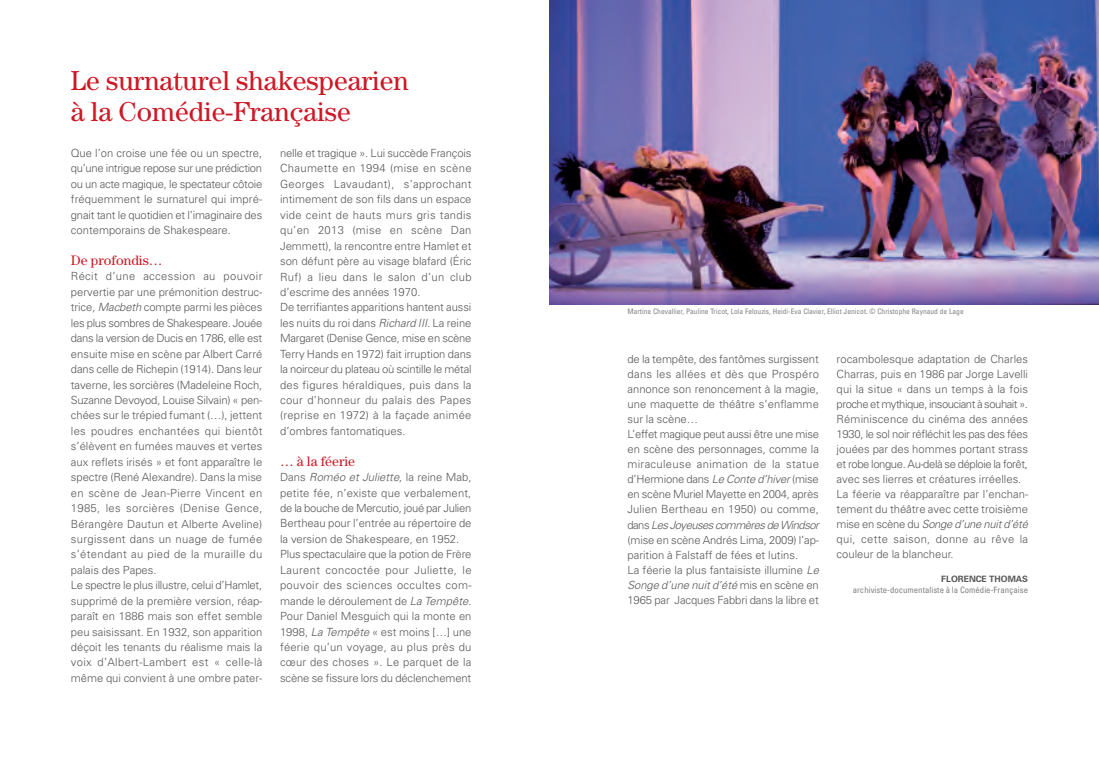
<style>
.page{position:relative;width:1099px;height:762px;background:#fff}
.page>*{position:absolute;margin:0;border:0;box-sizing:border-box;transform-origin:0 0}
.t1{font:27.5px/31.2px "Century Std";color:#cd1825}
.t2{font:13.75px "Century Std";color:#cd1825}
.t3{font:300 11.25px/15.4px "Univers";color:#57585a}
.t4{font:condensed 8.75px "Univers";color:#808285}
.t5{font:700 8.75px "Univers";color:#57585a}
.t6{font:condensed 7.5px "Univers";color:#808285}
.s1{font-style:italic}
</style>
<div class="page">
<img style="left:549px;top:0;width:549px;height:305px">
<h1 class="t1" style="left:71px;top:67px;width:339px">Le surnaturel shakespearien à la Comédie-Française</h1>
<p class="t3" style="left:71px;top:146px;width:193px;text-align:justify">Que l’on croise une fée ou un spectre, qu’une intrigue repose sur une prédiction ou un acte magique, le spectateur côtoie fréquemment le surnaturel qui impré&shy;gnait tant le quotidien et l’imaginaire des contemporains de Shakespeare.</p>
<p class="t2" style="left:71px;top:256px;width:93px">De profondis…</p>
<p class="t3" style="left:71px;top:270px;width:193px">Récit d’une accession au pouvoir pervertie par une prémonition destruc&shy;trice, <span class="s1">Macbeth</span> compte parmi les pièces les plus sombres de Shakespeare. Jouée dans la version de Ducis en 1786, elle est ensuite mise en scène par Albert Carré dans celle de Richepin (1914). Dans leur taverne, les sorcières (Madeleine Roch, Suzanne Devoyod, Louise Silvain) « pen&shy;chées sur le trépied fumant (…), jettent les poudres enchantées qui bientôt s’élèvent en fumées mauves et vertes aux reflets irisés » et font apparaître le spectre (René Alexandre). Dans la mise en scène de Jean-Pierre Vincent en 1985, les sorcières (Denise Gence, Bérangère Dautun et Alberte Aveline) surgissent dans un nuage de fumée s’étendant au pied de la muraille du palais des Papes.<br>Le spectre le plus illustre, celui d’Hamlet, supprimé de la première version, réap&shy;paraît en 1886 mais son effet semble peu saisissant. En 1932, son apparition déçoit les tenants du réalisme mais la voix d’Albert-Lambert est « celle-là même qui convient à une ombre pater-</p>
<p class="t3" style="left:280px;top:146px;width:193px">nelle et tragique ». Lui succède François Chaumette en 1994 (mise en scène Georges Lavaudant), s’approchant intimement de son fils dans un espace vide ceint de hauts murs gris tandis qu’en 2013 (mise en scène Dan Jemmett), la rencontre entre Hamlet et son défunt père au visage blafard (Éric Ruf) a lieu dans le salon d’un club d’escrime des années 1970.<br>De terrifiantes apparitions hantent aussi les nuits du roi dans <span class="s1">Richard III</span>. La reine Margaret (Denise Gence, mise en scène Terry Hands en 1972) fait irruption dans la noirceur du plateau où scintille le métal des figures héraldiques, puis dans la cour d’honneur du palais des Papes (reprise en 1972) à la façade animée d’ombres fantomatiques.</p>
<p class="t2" style="left:280px;top:456px;width:76px">… à la féerie</p>
<p class="t3" style="left:280px;top:470px;width:193px">Dans <span class="s1">Roméo et Juliette</span>, la reine Mab, petite fée, n’existe que verbalement, de la bouche de Mercutio, joué par Julien Bertheau pour l’entrée au répertoire de la version de Shakespeare, en 1952.<br>Plus spectaculaire que la potion de Frère Laurent concoctée pour Juliette, le pouvoir des sciences occultes com&shy;mande le déroulement de <span class="s1">La Tempête</span>.<br>Pour Daniel Mesguich qui la monte en 1998, <span class="s1">La Tempête</span> « est moins […] une féerie qu’un voyage, au plus près du cœur des choses ». Le parquet de la scène se fissure lors du déclenchement</p>
<p class="t6" style="left:627px;top:308px;width:338px">Martine Chevallier, Pauline Tricot, Lola Felouzis, Heidi-Eva Clavier, Elliot Jenicot. © Christophe Raynaud de Lage</p>
<p class="t3" style="left:627px;top:352px;width:193px">de la tempête, des fantômes surgissent dans les allées et dès que Prospéro annonce son renoncement à la magie, une maquette de théâtre s’enflamme sur la scène…<br>L’effet magique peut aussi être une mise en scène des personnages, comme la miraculeuse animation de la statue d’Hermione dans <span class="s1">Le Conte d’hiver</span> (mise en scène Muriel Mayette en 2004, après Julien Bertheau en 1950) ou comme, dans <span class="s1">Les Joyeuses commères de Windsor </span>(mise en scène Andrés Lima, 2009) l’ap&shy;parition à Falstaff de fées et lutins.<br>La féerie la plus fantaisiste illumine <span class="s1">Le Songe d’une nuit d’été</span> mis en scène en 1965 par Jacques Fabbri dans la libre et</p>
<p class="t3" style="left:836px;top:352px;width:193px;line-height:15px">rocambolesque adaptation de Charles Charras, puis en 1986 par Jorge Lavelli qui la situe « dans un temps à la fois proche et mythique, insouciant à souhait ».<br>Réminiscence du cinéma des années 1930, le sol noir réfléchit les pas des fées jouées par des hommes portant strass et robe longue. Au-delà se déploie la forêt, avec ses lierres et créatures irréelles.<br>La féerie va réapparaître par l’enchan&shy;tement du théâtre avec cette troisième mise en scène du <span class="s1">Songe d’une nuit d’été </span>qui, cette saison, donne au rêve la couleur de la blancheur.</p>
<p class="t5" style="left:941px;top:575px;width:88px">FLORENCE THOMAS</p>
<p class="t4" style="left:852px;top:587px;width:177px">archiviste-documentaliste à la Comédie-Française</p>
</div>
